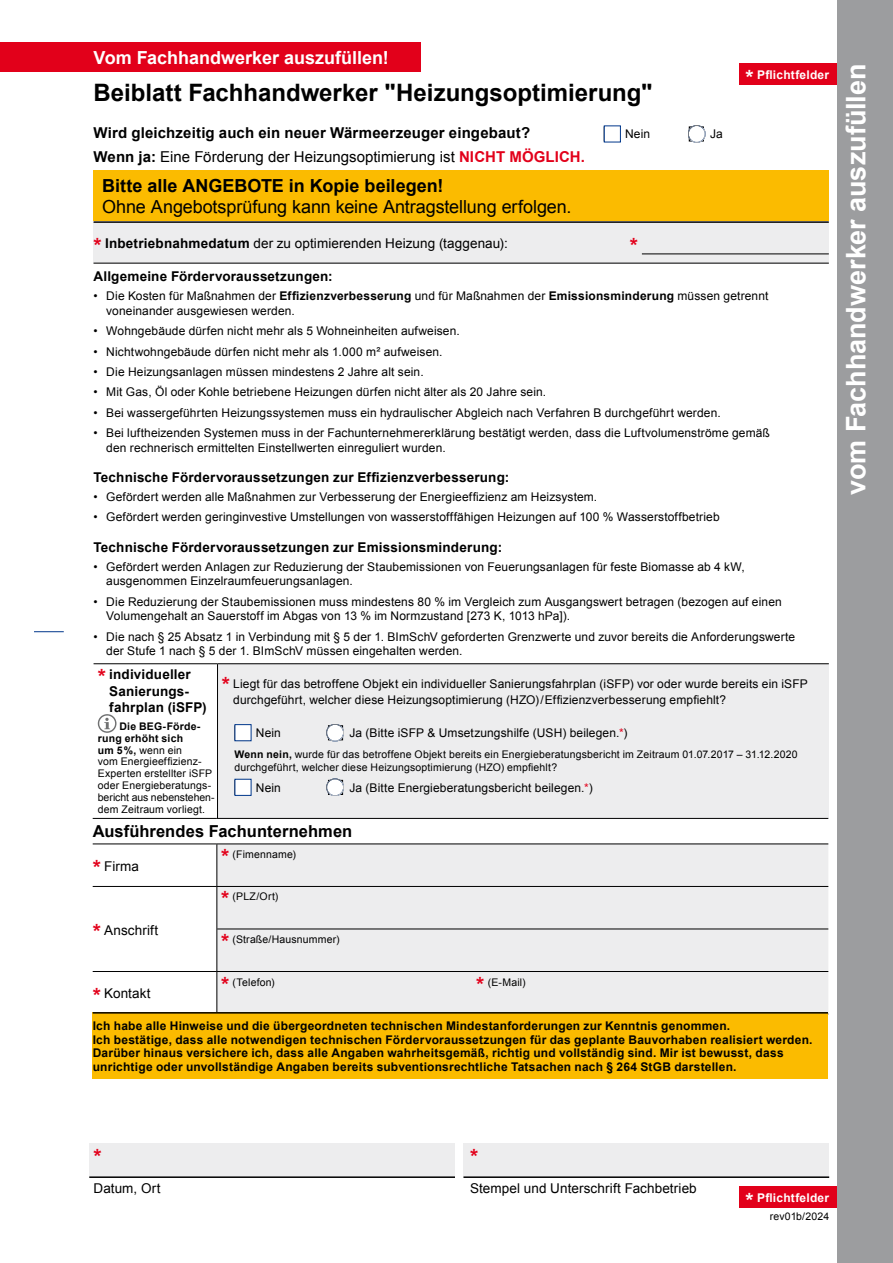
<style>
.page{position:relative;width:893px;height:1263px;background:#fff}
.page>*{position:absolute;margin:0;border:0;box-sizing:border-box;transform-origin:0 0}
.t1{font:700 27px "Arial";color:#fff}
.t2{font:700 24px "Arial";color:#000}
.t3{font:700 21px "Arial";color:#e2001a}
.t4{font:18px "Arial";letter-spacing:-.005em;color:#000}
.t5{font:700 18px "Arial";color:#000}
.t6{font:700 18px "Arial";color:#fff}
.t7{font:700 16.5px "Arial";letter-spacing:.005em;color:#000}
.t8{font:15px "Arial";letter-spacing:.005em;color:#000}
.t9{font:700 15px "Arial";letter-spacing:.01em;color:#000}
.t10{font:700 13.5px/16.2px "Arial";letter-spacing:.015em;color:#000}
.t11{font:13.5px "Arial";letter-spacing:.005em;color:#000}
.t12{font:12px/14.4px "Arial";letter-spacing:.01em;color:#000}
.t13{font:700 12px/13.5px "Arial";letter-spacing:.015em;color:#000}
.t14{font:700 12px "Arial";letter-spacing:.02em;color:#fff}
.t15{font:10.5px/11.9px "Arial";letter-spacing:.015em;color:#000}
.s1{font-weight:700}
.s2{font-weight:700;color:#e2001a}
.s3{font-size:21px}
.s4{font-weight:700;font-size:21px;color:#e2001a}
.s5{font-size:21px;color:#e2001a}
.s6{color:#e2001a}
</style>
<div class="page">
<hr style="left:34px;top:631px;width:30px;height:1px;background:#00378b">
<div style="left:740px;top:1186px;width:153px;height:22px;background:#e2001a"></div>
<div style="left:740px;top:64px;width:153px;height:21px;background:#e2001a"></div>
<div style="left:94px;top:170px;width:735px;height:51px;background:#fbbb00"></div>
<div style="left:838px;top:0;width:55px;height:1263px;background:#9c9d9f"></div>
<div style="left:94px;top:222px;width:735px;height:41px;background:#ededee"></div>
<hr style="left:94px;top:263px;width:735px;height:1px;background:#000">
<hr style="left:94px;top:221px;width:735px;height:2px;background:#000">
<hr style="left:642px;top:254px;width:187px;height:1px;background:#000">
<div style="left:0;top:43px;width:421px;height:29px;background:#e2001a"></div>
<div style="left:218px;top:664px;width:611px;height:154px;background:#ededee"></div>
<hr style="left:94px;top:663px;width:124px;height:1px;background:#000">
<hr style="left:218px;top:663px;width:611px;height:1px;background:#000">
<hr style="left:217px;top:664px;width:1px;height:154px;background:#000">
<svg style="left:98px;top:714px;width:19px;height:19px"></svg>
<div style="left:89px;top:1144px;width:366px;height:34px;background:#ededee"></div>
<div style="left:463px;top:1144px;width:366px;height:34px;background:#ededee"></div>
<hr style="left:89px;top:1176px;width:366px;height:2px;background:#000">
<hr style="left:463px;top:1176px;width:366px;height:2px;background:#000">
<div style="left:217px;top:844px;width:611px;height:168px;background:#ededee"></div>
<hr style="left:216px;top:844px;width:1px;height:42px;background:#000">
<hr style="left:216px;top:887px;width:1px;height:42px;background:#000">
<hr style="left:216px;top:929px;width:1px;height:42px;background:#000">
<hr style="left:216px;top:972px;width:1px;height:42px;background:#000">
<hr style="left:93px;top:886px;width:124px;height:1px;background:#000">
<hr style="left:217px;top:886px;width:611px;height:1px;background:#000">
<hr style="left:217px;top:929px;width:611px;height:1px;background:#000">
<hr style="left:93px;top:971px;width:124px;height:1px;background:#000">
<hr style="left:217px;top:971px;width:611px;height:1px;background:#000">
<hr style="left:93px;top:818px;width:124px;height:1px;background:#000">
<hr style="left:217px;top:818px;width:611px;height:1px;background:#000">
<hr style="left:93px;top:843px;width:124px;height:1px;background:#000">
<hr style="left:217px;top:843px;width:611px;height:1px;background:#000">
<div style="left:93px;top:1013px;width:735px;height:66px;background:#fbbb00"></div>
<hr style="left:93px;top:1012px;width:735px;height:1px;background:#000">
<div style="left:604px;top:125px;width:17px;height:17px;background:#fff;border:1px solid #00378b"></div>
<svg style="left:688px;top:125px;width:17px;height:17px"></svg>
<div style="left:234px;top:724px;width:18px;height:17px;background:#fff;border:1px solid #00378b"></div>
<svg style="left:327px;top:724px;width:17px;height:17px"></svg>
<div style="left:234px;top:779px;width:18px;height:17px;background:#fff;border:1px solid #00378b"></div>
<svg style="left:327px;top:779px;width:17px;height:17px"></svg>
<h3 class="t6" style="left:94px;top:45px;width:297px">Vom Fachhandwerker auszufüllen!</h3>
<h2 class="t2" style="left:94px;top:77px;width:561px">Beiblatt Fachhandwerker "Heizungsoptimierung"</h2>
<p class="t9" style="left:94px;top:123px;width:438px">Wird gleichzeitig auch ein neuer Wärmeerzeuger eingebaut?</p>
<p class="t12" style="left:625px;top:128px;width:27px">Nein</p>
<p class="t12" style="left:710px;top:128px;width:14px">Ja</p>
<p class="t8" style="left:94px;top:151px;width:493px"><span class="s1">Wenn ja:</span> Eine Förderung der Heizungsoptimierung ist <span class="s2">NICHT MÖGLICH.</span></p>
<h3 class="t5" style="left:102px;top:173px;width:343px">Bitte alle ANGEBOTE in Kopie beilegen!</h3>
<h3 class="t4" style="left:102px;top:200px;width:471px">Ohne Angebotsprüfung kann keine Antragstellung erfolgen.</h3>
<p class="t14" style="left:746px;top:67px;width:85px"><span class="s3">*</span> Pflichtfelder</p>
<p class="t11" style="left:94px;top:238px;width:416px"><span class="s4">*</span> <span class="s1">Inbetriebnahmedatum</span> der zu optimierenden Heizung (taggenau):</p>
<h3 class="t3" style="left:630px;top:237px;width:10px">*</h3>
<p class="t10" style="left:94px;top:269px;width:241px">Allgemeine Fördervoraussetzungen:</p>
<p class="t12" style="left:106px;top:290px;width:664px;text-indent:-13px">• Die Kosten für Maßnahmen der <span class="s1">Effizienzverbesserung</span> und für Maßnahmen der <span class="s1">Emissionsminderung</span> müssen getrennt voneinander ausgewiesen werden.</p>
<p class="t12" style="left:94px;top:325px;width:368px">• Wohngebäude dürfen nicht mehr als 5 Wohneinheiten aufweisen.</p>
<p class="t12" style="left:94px;top:345px;width:350px">• Nichtwohngebäude dürfen nicht mehr als 1.000 m² aufweisen.</p>
<p class="t12" style="left:94px;top:366px;width:332px">• Die Heizungsanlagen müssen mindestens 2 Jahre alt sein.</p>
<p class="t12" style="left:94px;top:386px;width:454px">• Mit Gas, Öl oder Kohle betriebene Heizungen dürfen nicht älter als 20 Jahre sein.</p>
<p class="t12" style="left:94px;top:406px;width:629px">• Bei wassergeführten Heizungssystemen muss ein hydraulischer Abgleich nach Verfahren B durchgeführt werden.</p>
<p class="t12" style="left:106px;top:427px;width:665px;text-indent:-13px">• Bei luftheizenden Systemen muss in der Fachunternehmererklärung bestätigt werden, dass die Luftvolumenströme gemäß den rechnerisch ermittelten Einstellwerten einreguliert wurden.</p>
<p class="t10" style="left:94px;top:470px;width:417px">Technische Fördervoraussetzungen zur Effizienzverbesserung:</p>
<p class="t12" style="left:94px;top:490px;width:505px">• Gefördert werden alle Maßnahmen zur Verbesserung der Energieeffizienz am Heizsystem.</p>
<p class="t12" style="left:94px;top:511px;width:628px">• Gefördert werden geringinvestive Umstellungen von wasserstofffähigen Heizungen auf 100 % Wasserstoffbetrieb</p>
<p class="t10" style="left:94px;top:540px;width:410px">Technische Fördervoraussetzungen zur Emissionsminderung:</p>
<p class="t12" style="left:106px;top:561px;width:640px;text-indent:-13px">• Gefördert werden Anlagen zur Reduzierung der Staubemissionen von Feuerungsanlagen für feste Biomasse ab 4 kW, ausgenommen Einzelraumfeuerungsanlagen.</p>
<p class="t12" style="left:106px;top:595px;width:677px;text-indent:-13px">• Die Reduzierung der Staubemissionen muss mindestens 80 % im Vergleich zum Ausgangswert betragen (bezogen auf einen<br>Volumengehalt an Sauerstoff im Abgas von 13 % im Normzustand [273 K, 1013 hPa]).</p>
<p class="t12" style="left:106px;top:630px;width:690px;text-indent:-13px">• Die nach § 25 Absatz 1 in Verbindung mit § 5 der 1. BImSchV geforderten Grenzwerte und zuvor bereits die Anforderungswerte der Stufe 1 nach § 5 der 1. BImSchV müssen eingehalten werden.</p>
<p class="t10" style="left:109px;top:667px;width:99px;text-indent:-12px"><span class="s5">*</span> individueller<br>Sanierungs&shy;fahrplan (iSFP)</p>
<p class="t15" style="left:98px;top:721px;width:118px;text-indent:22px"><span class="s1">Die BEG-Förde&shy;rung erhöht sich<br>um 5%,</span> wenn ein<br>vom Energieeffi zienz-<br>Experten erstellter iSFP oder Energieberatungs&shy;bericht aus nebenstehen&shy;dem Zeitraum vorliegt.</p>
<p class="t12" style="left:233px;top:676px;width:576px;line-height:16.2px;text-indent:-12px"><span class="s4">*</span> Liegt für das betroffene Objekt ein individueller Sanierungsfahrplan (iSFP) vor oder wurde bereits ein iSFP durchgeführt, welcher diese Heizungsoptimierung (HZO)/Effizienzverbesserung empfiehlt?</p>
<p class="t12" style="left:256px;top:727px;width:27px">Nein</p>
<p class="t12" style="left:349px;top:727px;width:280px">Ja (Bitte iSFP &amp; Umsetzungshilfe (USH) beilegen.<span class="s6">*</span>)</p>
<p class="t15" style="left:235px;top:749px;width:565px;line-height:12.6px"><span class="s1">Wenn nein,</span> wurde für das betroffene Objekt bereits ein Energieberatungsbericht im Zeitraum 01.07.2017 – 31.12.2020 durchgeführt, welcher diese Heizungsoptimierung (HZO) empfiehlt?</p>
<p class="t12" style="left:256px;top:781px;width:27px">Nein</p>
<p class="t12" style="left:349px;top:781px;width:245px">Ja (Bitte Energieberatungsbericht beilegen.<span class="s6">*</span>)</p>
<h3 class="t7" style="left:93px;top:820px;width:261px">Ausführendes Fachunternehmen</h3>
<p class="t11" style="left:93px;top:861px;width:48px"><span class="s4">*</span> Firma</p>
<p class="t15" style="left:221px;top:849px;width:76px"><span class="s4">*</span> (Fimenname)</p>
<p class="t11" style="left:93px;top:925px;width:67px"><span class="s4">*</span> Anschrift</p>
<p class="t15" style="left:221px;top:892px;width:59px"><span class="s4">*</span> (PLZ/Ort)</p>
<p class="t15" style="left:221px;top:934px;width:120px"><span class="s4">*</span> (Straße/Hausnummer)</p>
<p class="t15" style="left:221px;top:977px;width:55px"><span class="s4">*</span> (Telefon)</p>
<p class="t15" style="left:476px;top:976px;width:51px"><span class="s4">*</span> (E-Mail)</p>
<p class="t13" style="left:93px;top:1019px;width:721px">Ich habe alle Hinweise und die übergeordneten technischen Mindestanforderungen zur Kenntnis genommen.<br>Ich bestätige, dass alle notwendigen technischen Fördervoraussetzungen für das geplante Bauvorhaben realisiert werden.<br>Darüber hinaus versichere ich, dass alle Angaben wahrheitsgemäß, richtig und vollständig sind. Mir ist bewusst, dass unrichtige oder unvollständige Angaben bereits subventionsrechtliche Tatsachen nach § 264 StGB darstellen.</p>
<p class="t11" style="left:93px;top:988px;width:59px"><span class="s4">*</span> Kontakt</p>
<h1 class="t1" style="left:838px;top:494px;width:432px;rotate:-90deg">vom Fachhandwerker auszufüllen</h1>
<h3 class="t3" style="left:94px;top:1148px;width:10px">*</h3>
<h3 class="t3" style="left:470px;top:1148px;width:10px">*</h3>
<p class="t11" style="left:94px;top:1183px;width:69px">Datum, Ort</p>
<p class="t11" style="left:470px;top:1183px;width:228px">Stempel und Unterschrift Fachbetrieb</p>
<p class="t14" style="left:746px;top:1190px;width:85px"><span class="s3">*</span> Pflichtfelder</p>
<p class="t15" style="left:770px;top:1212px;width:61px">rev01b/2024</p>
</div>
